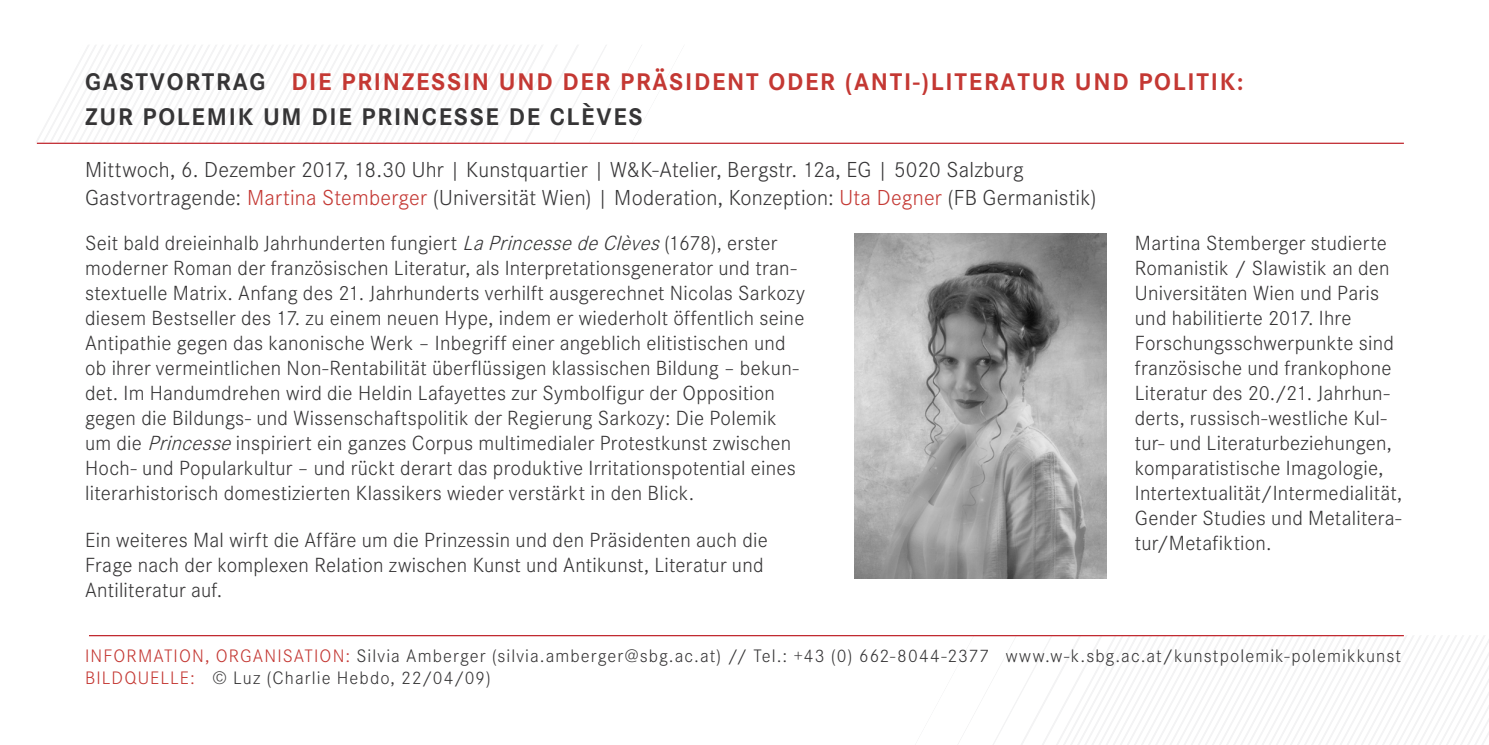
<style>
.page{position:relative;width:1489px;height:745px;background:#fff}
.page>*{position:absolute;margin:0;border:0;box-sizing:border-box;transform-origin:0 0}
.t1{font:700 25px/35px "Corporate S";letter-spacing:.07em;color:#c43833}
.t2{font:300 22.5px "Corporate S";letter-spacing:.01em;color:#363536}
.t3{font:300 21.25px/25px "Corporate S";letter-spacing:.01em;color:#363536}
.t4{font:300 18.75px "Corporate S";letter-spacing:.06em;color:#363536}
.s1{color:#363536}
.s2{color:#c43833}
.s3{font-style:italic}
</style>
<div class="page">
<svg style="left:36px;top:45px;width:606px;height:99px"></svg>
<svg style="left:710px;top:635px;width:778px;height:109px"></svg>
<hr style="left:37px;top:142px;width:1366px;height:2px;background:#c0262d">
<hr style="left:89px;top:634px;width:1314px;height:2px;background:#c0262d">
<img style="left:854px;top:233px;width:252px;height:345px">
<p class="t1" style="left:85px;top:64px;width:1159px"><span class="s1">GASTVORTRAG</span> DIE PRINZESSIN UND DER PRÄSIDENT ODER (ANTI-)LITERATUR UND POLITIK:<br><span class="s1">ZUR POLEMIK UM DIE PRINCESSE DE CLÈVES</span></p>
<p class="t2" style="left:85px;top:156px;width:940px">Mittwoch, 6. Dezember 2017, 18.30 Uhr | Kunstquartier | W&amp;K-Atelier, Bergstr. 12a, EG | 5020 Salzburg</p>
<p class="t2" style="left:85px;top:185px;width:1012px">Gastvortragende: <span class="s2">Martina Stemberger</span> (Universität Wien) | Moderation, Konzeption: <span class="s2">Uta Degner</span> (FB Germanistik)</p>
<p class="t3" style="left:85px;top:230px;width:721px">Seit bald dreieinhalb Jahrhunderten fungiert <span class="s3">LaPrincessedeClèves</span>(1678), erster moderner Roman der französischen Literatur, als Interpretationsgenerator und tran&shy;stextuelle Matrix. Anfang des 21. Jahrhunderts verhilft ausgerechnet Nicolas Sarkozy diesem Bestseller des 17. zu einem neuen Hype, indem er wiederholt öffentlich seine Antipathie gegen das kanonische Werk – Inbegriff einer angeblich elitistischen und ob ihrer vermeintlichen Non-Rentabilität überflüssigen klassischen Bildung – bekun&shy;det. Im Handumdrehen wird die Heldin Lafayettes zur Symbolfigur der Opposition gegen die Bildungs- und Wissenschaftspolitik der Regierung Sarkozy: Die Polemik um die <span class="s3">Princesse</span>inspiriert ein ganzes Corpus multimedialer Protestkunst zwischen Hoch- und Popularkultur – und rückt derart das produktive Irritationspotential eines literarhistorisch domestizierten Klassikers wieder verstärkt in den Blick.</p>
<p class="t3" style="left:85px;top:527px;width:684px">Ein weiteres Mal wirft die Affäre um die Prinzessin und den Präsidenten auch die<br>Frage nach der komplexen Relation zwischen Kunst und Antikunst, Literatur und<br>Antiliteratur auf.</p>
<p class="t3" style="left:1134px;top:230px;width:269px">Martina Stemberger studierte<br>Romanistik / Slawistik an den<br>Universitäten Wien und Paris und habilitierte 2017. Ihre<br>Forschungsschwerpunkte sind französische und frankophone<br>Literatur des 20./21. Jahrhun&shy;derts, russisch-westliche Kul&shy;tur- und Literaturbeziehungen, komparatistische Imagologie,<br>Intertextualität/Intermedialität,<br>Gender Studies und Metalitera&shy;tur/Metafiktion.</p>
<p class="t4" style="left:85px;top:644px;width:1317px"><span class="s2">INFORMATION, ORGANISATION:</span> Silvia Amberger (silvia.amberger@sbg.ac.at) // Tel.: +43 (0) 662-8044-2377 www.w-k.sbg.ac.at/kunstpolemik-polemikkunst</p>
<p class="t4" style="left:85px;top:666px;width:407px"><span class="s2">BILDQUELLE:</span> © Luz (Charlie Hebdo, 22/04/09)</p>
</div>
